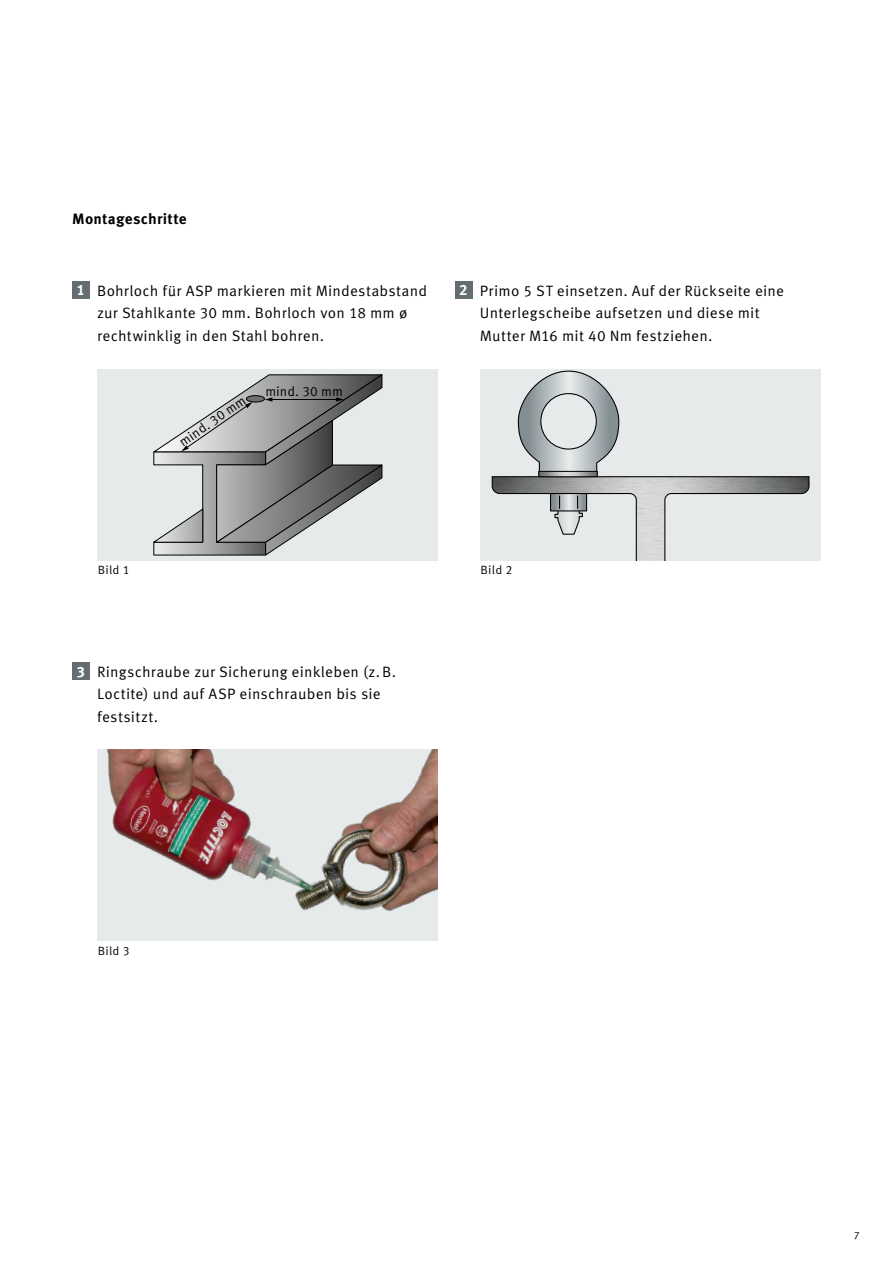
<style>
.page{position:relative;width:893px;height:1263px;background:#fff}
.page>*{position:absolute;margin:0;border:0;box-sizing:border-box;transform-origin:0 0}
.t1{font:15px/22.5px "Meta Correspondence Pro";letter-spacing:.01em;color:#000}
.t2{font:700 15px "Meta Correspondence Pro";letter-spacing:.015em;color:#000}
.t3{font:13.5px "Meta Correspondence Pro";color:#000}
.t4{font:12px "Meta Correspondence Pro";letter-spacing:.02em;color:#000}
.t5{font:10.5px "Meta Correspondence Pro";color:#000}
.s1{font-weight:700;color:#fff}
</style>
<div class="page">
<div style="left:72px;top:282px;width:17px;height:17px;background:#646d6f"></div>
<div style="left:455px;top:282px;width:17px;height:17px;background:#646d6f"></div>
<div style="left:72px;top:663px;width:17px;height:17px;background:#646d6f"></div>
<div style="left:480px;top:369px;width:341px;height:192px;background:#e7eaeb"></div>
<svg style="left:491px;top:370px;width:319px;height:191px"></svg>
<img style="left:540px;top:473px;width:56px;height:2px">
<div style="left:538px;top:471px;width:60px;height:6px;border:1px solid #000"></div>
<img style="left:98px;top:750px;width:340px;height:191px">
<div style="left:98px;top:369px;width:340px;height:192px;background:#e7eaeb"></div>
<svg style="left:153px;top:374px;width:229px;height:181px"></svg>
<p class="t2" style="left:72px;top:207px;width:116px">Montageschritte</p>
<p class="t1" style="left:97px;top:278px;width:331px;text-indent:-21px"><span class="s1">1</span> Bohrloch für ASP markieren mit Mindestabstand zur Stahlkante 30 mm. Bohrloch von 18 mm ø rechtwinklig in den Stahl bohren.</p>
<p class="t3" style="left:175px;top:434px;width:79px;rotate:-34deg">mind. 30 mm</p>
<p class="t3" style="left:265px;top:381px;width:79px">mind. 30 mm</p>
<p class="t1" style="left:480px;top:278px;width:306px;text-indent:-21px"><span class="s1">2</span> Primo 5 ST einsetzen. Auf der Rückseite eine<br>Unterlegscheibe aufsetzen und diese mit<br>Mutter M16 mit 40 Nm festziehen.</p>
<p class="t4" style="left:98px;top:561px;width:34px">Bild 1</p>
<p class="t4" style="left:480px;top:561px;width:34px">Bild 2</p>
<p class="t1" style="left:97px;top:659px;width:301px;text-indent:-21px"><span class="s1">3</span> Ringschraube zur Sicherung einkleben (z.B.<br>Loctite) und auf ASP einschrauben bis sie festsitzt.</p>
<p class="t4" style="left:98px;top:942px;width:34px">Bild 3</p>
<p class="t5" style="left:854px;top:1228px;width:8px">7</p>
</div>
